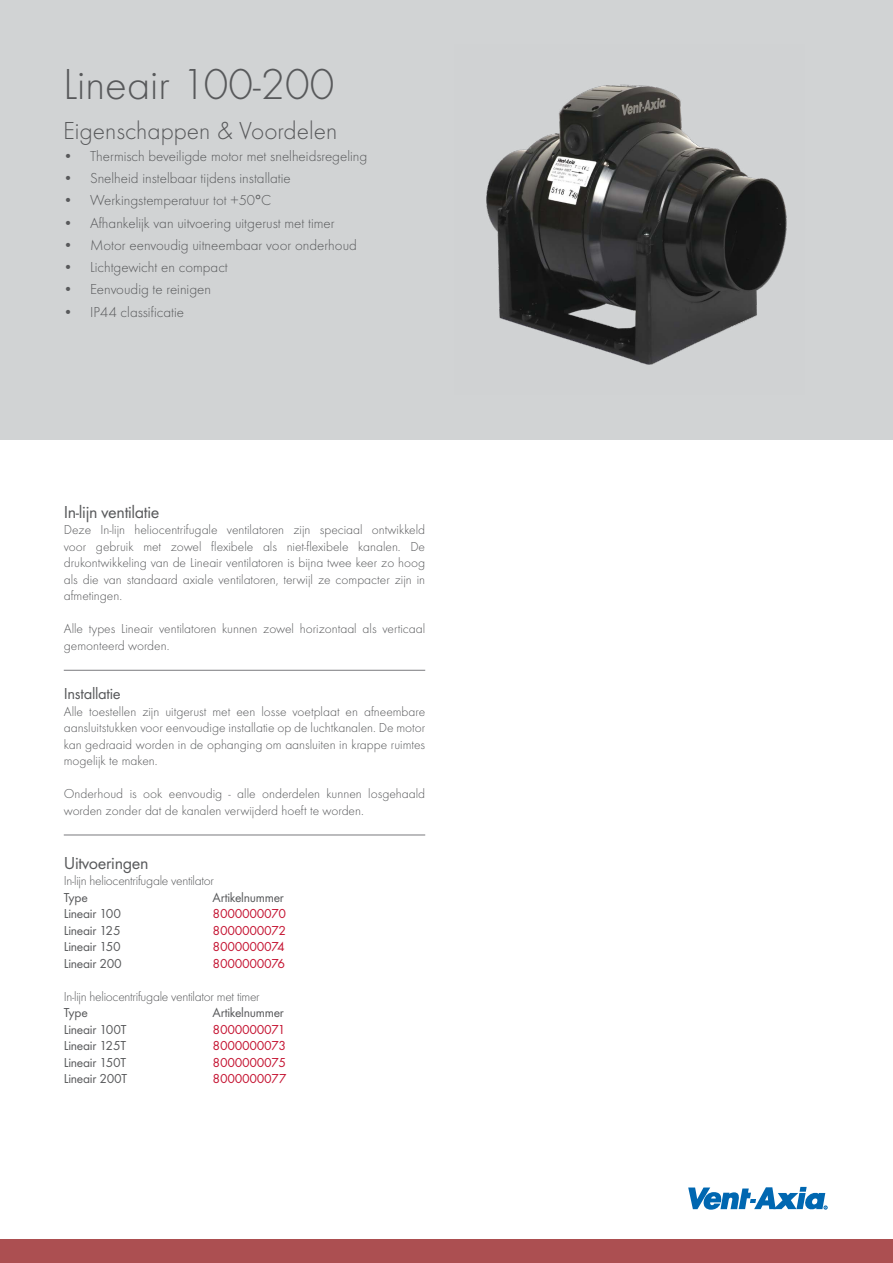
<style>
.page{position:relative;width:893px;height:1263px;background:#fff}
.page>*{position:absolute;margin:0;border:0;box-sizing:border-box;transform-origin:0 0}
.t1{font:300 45px "Futura T";color:#58595b}
.t2{font:300 25.5px "Futura T";color:#58595b}
.t3{font:18px "Futura T";letter-spacing:-.02em;color:#58595b}
.t4{font:16.5px "Futura T";letter-spacing:-.02em;color:#58595b}
.t5{font:300 15px "Futura T";color:#58595b}
.t6{font:300 13.5px/16.5px "Futura T";color:#58595b;text-align:justify}
.t7{font:13.5px "Futura T";letter-spacing:-.02em;color:#58595b}
.t8{font:13.5px "Futura T";letter-spacing:-.02em;color:#c41230}
.t9{font:300 13.5px "Futura T";letter-spacing:-.02em;color:#58595b}
</style>
<div class="page">
<div style="left:0;top:1239px;width:893px;height:24px;background:#ac4f51"></div>
<div style="left:0;top:0;width:893px;height:440px;background:#d1d3d4"></div>
<svg style="left:688px;top:1187px;width:139px;height:23px"></svg>
<hr style="left:64px;top:670px;width:361px;height:1px;background:#797a7d">
<hr style="left:64px;top:835px;width:361px;height:1px;background:#797a7d">
<img style="left:486px;top:84px;width:301px;height:281px">
<h1 class="t1" style="left:63px;top:58px;width:273px">Lineair 100-200</h1>
<h2 class="t2" style="left:63px;top:115px;width:276px">Eigenschappen &amp; Voordelen</h2>
<p class="t5" style="left:63px;top:147px;width:306px">• Thermisch beveiligde motor met snelheidsregeling</p>
<p class="t5" style="left:63px;top:169px;width:229px">• Snelheid instelbaar tijdens installatie</p>
<p class="t5" style="left:63px;top:192px;width:210px">• Werkingstemperatuur tot +50°C</p>
<p class="t5" style="left:63px;top:214px;width:273px">• Afhankelijk van uitvoering uitgerust met timer</p>
<p class="t5" style="left:63px;top:236px;width:295px">• Motor eenvoudig uitneembaar voor onderhoud</p>
<p class="t5" style="left:63px;top:258px;width:166px">• Lichtgewicht en compact</p>
<p class="t5" style="left:63px;top:281px;width:150px">• Eenvoudig te reinigen</p>
<p class="t5" style="left:63px;top:303px;width:122px">• IP44 classificatie</p>
<h3 class="t3" style="left:64px;top:501px;width:97px">In-lijn ventilatie</h3>
<p class="t6" style="left:64px;top:522px;width:363px">Deze In-lijn heliocentrifugale ventilatoren zijn speciaal ontwikkeld voor gebruik met zowel flexibele als niet-flexibele kanalen. De drukontwikkeling van de Lineair ventilatoren is bijna twee keer zo hoog als die van standaard axiale ventilatoren, terwijl ze compacter zijn in afmetingen.</p>
<p class="t6" style="left:64px;top:621px;width:363px">Alle types Lineair ventilatoren kunnen zowel horizontaal als verticaal gemonteerd worden.</p>
<p class="t4" style="left:64px;top:684px;width:59px">Installatie</p>
<p class="t6" style="left:64px;top:703px;width:363px">Alle toestellen zijn uitgerust met een losse voetplaat en afneembare aansluitstukken voor eenvoudige installatie op de luchtkanalen. De motor kan gedraaid worden in de ophanging om aansluiten in krappe ruimtes mogelijk te maken.</p>
<p class="t6" style="left:64px;top:785px;width:363px">Onderhoud is ook eenvoudig - alle onderdelen kunnen losgehaald worden zonder dat de kanalen verwijderd hoeft te worden.</p>
<h3 class="t3" style="left:64px;top:852px;width:86px">Uitvoeringen</h3>
<p class="t9" style="left:64px;top:873px;width:152px">In-lijn heliocentrifugale ventilator</p>
<p class="t7" style="left:64px;top:889px;width:26px">Type</p>
<p class="t7" style="left:213px;top:889px;width:73px">Artikelnummer</p>
<p class="t7" style="left:64px;top:906px;width:59px">Lineair 100</p>
<p class="t8" style="left:213px;top:906px;width:75px">8000000070</p>
<p class="t7" style="left:64px;top:922px;width:58px">Lineair 125</p>
<p class="t8" style="left:213px;top:922px;width:75px">8000000072</p>
<p class="t7" style="left:64px;top:939px;width:58px">Lineair 150</p>
<p class="t8" style="left:213px;top:939px;width:74px">8000000074</p>
<p class="t7" style="left:64px;top:955px;width:59px">Lineair 200</p>
<p class="t8" style="left:213px;top:955px;width:74px">8000000076</p>
<p class="t9" style="left:64px;top:988px;width:198px">In-lijn heliocentrifugale ventilator met timer</p>
<p class="t7" style="left:64px;top:1005px;width:26px">Type</p>
<p class="t7" style="left:213px;top:1005px;width:73px">Artikelnummer</p>
<p class="t7" style="left:64px;top:1021px;width:64px">Lineair 100T</p>
<p class="t8" style="left:213px;top:1021px;width:74px">8000000071</p>
<p class="t7" style="left:64px;top:1038px;width:64px">Lineair 125T</p>
<p class="t8" style="left:213px;top:1038px;width:75px">8000000073</p>
<p class="t7" style="left:64px;top:1054px;width:64px">Lineair 150T</p>
<p class="t8" style="left:213px;top:1054px;width:75px">8000000075</p>
<p class="t7" style="left:64px;top:1071px;width:65px">Lineair 200T</p>
<p class="t8" style="left:213px;top:1071px;width:75px">8000000077</p>
</div>
